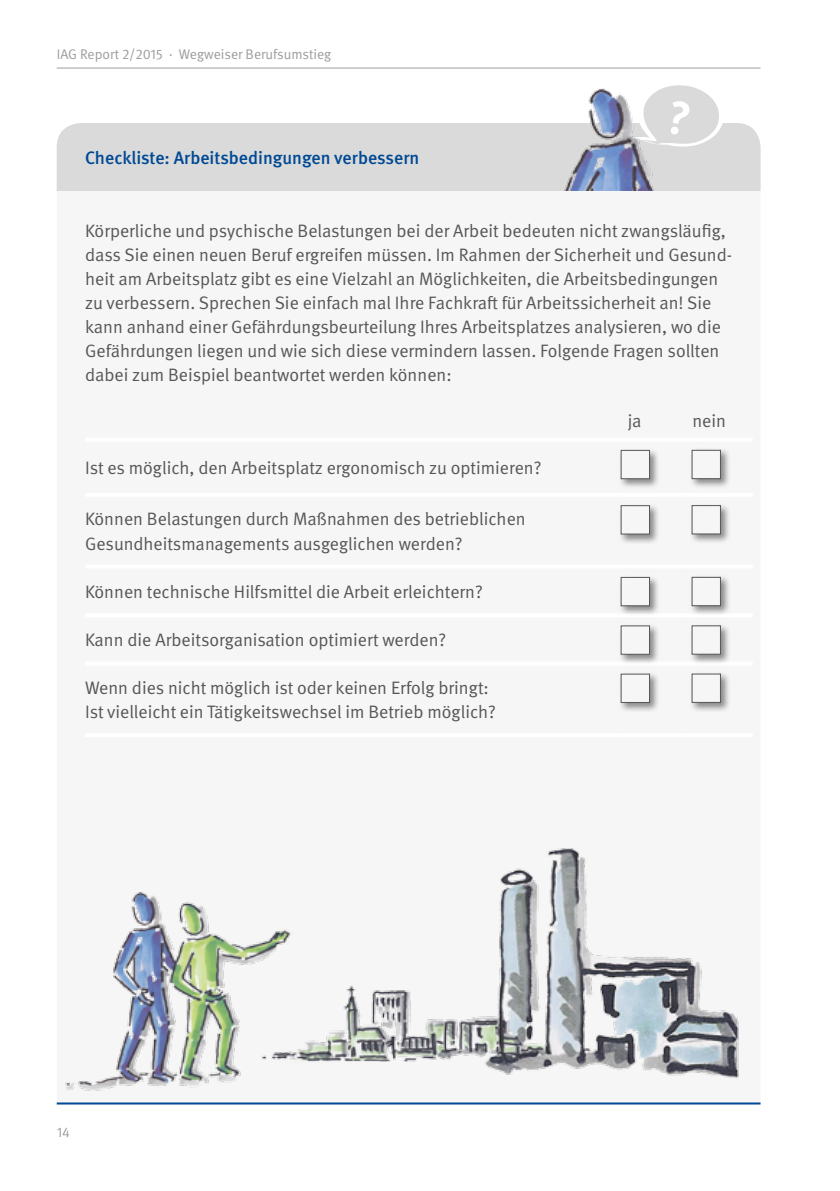
<style>
.page{position:relative;width:840px;height:1191px;background:#fff}
.page>*{position:absolute;margin:0;border:0;box-sizing:border-box;transform-origin:0 0}
.t1{font:18px/24.2px "DGUV Meta";color:#575756}
.t2{font:500 18px "DGUV Meta";color:#004994}
.t3{font:14px "DGUV Meta";color:#9d9d9c}
</style>
<div class="page">
<div style="left:57px;top:123px;width:703px;height:67px;background:#dadada"></div>
<img style="left:564px;top:88px;width:90px;height:102px">
<svg style="left:633px;top:85px;width:90px;height:62px"></svg>
<img style="left:65px;top:892px;width:157px;height:198px">
<img style="left:222px;top:848px;width:517px;height:242px">
<hr style="left:57px;top:1102px;width:703px;height:2px;background:#004994">
<div style="left:618px;top:447px;width:41px;height:42px;background:#000;opacity:.45"></div>
<div style="left:620px;top:450px;width:29px;height:29px;background:#f6f6f6;border:1px solid #575756"></div>
<div style="left:618px;top:503px;width:41px;height:41px;background:#000;opacity:.45"></div>
<div style="left:620px;top:505px;width:29px;height:29px;background:#f6f6f6;border:1px solid #575756"></div>
<div style="left:618px;top:574px;width:41px;height:42px;background:#000;opacity:.45"></div>
<div style="left:620px;top:577px;width:29px;height:29px;background:#f6f6f6;border:1px solid #575756"></div>
<div style="left:618px;top:623px;width:41px;height:42px;background:#000;opacity:.45"></div>
<div style="left:620px;top:625px;width:29px;height:30px;background:#f6f6f6;border:1px solid #575756"></div>
<div style="left:618px;top:671px;width:41px;height:42px;background:#000;opacity:.45"></div>
<div style="left:620px;top:673px;width:29px;height:30px;background:#f6f6f6;border:1px solid #575756"></div>
<div style="left:689px;top:447px;width:41px;height:42px;background:#000;opacity:.45"></div>
<div style="left:691px;top:450px;width:29px;height:29px;background:#f6f6f6;border:1px solid #575756"></div>
<div style="left:689px;top:503px;width:41px;height:41px;background:#000;opacity:.45"></div>
<div style="left:691px;top:505px;width:29px;height:29px;background:#f6f6f6"></div>
<div style="left:689px;top:574px;width:41px;height:42px;background:#000;opacity:.45"></div>
<div style="left:691px;top:577px;width:29px;height:29px;background:#f6f6f6;border:1px solid #575756"></div>
<div style="left:689px;top:623px;width:41px;height:42px;background:#000;opacity:.45"></div>
<div style="left:691px;top:625px;width:29px;height:29px;background:#f6f6f6"></div>
<div style="left:689px;top:671px;width:41px;height:42px;background:#000;opacity:.45"></div>
<div style="left:691px;top:673px;width:29px;height:30px;background:#f6f6f6"></div>
<hr style="left:57px;top:68px;width:703px;height:1px;background:#9d9d9c">
<p class="t3" style="left:57px;top:46px;width:276px">IAG Report 2/2015 · Wegweiser Berufsumstieg</p>
<p class="t2" style="left:85px;top:148px;width:335px">Checkliste: Arbeitsbedingungen verbessern</p>
<p class="t1" style="left:85px;top:219px;width:648px">Körperliche und psychische Belastungen bei der Arbeit bedeuten nicht zwangsläufig, dass Sie einen neuen Beruf ergreifen müssen. Im Rahmen der Sicherheit und Gesund&shy;heit am Arbeitsplatz gibt es eine Vielzahl an Möglichkeiten, die Arbeitsbedingungen zu verbessern. Sprechen Sie einfach mal Ihre Fachkraft für Arbeitssicherheit an! Sie kann anhand einer Gefährdungsbeurteilung Ihres Arbeitsplatzes analysieren, wo die Gefährdungen liegen und wie sich diese vermindern lassen. Folgende Fragen sollten dabei zum Beispiel beantwortet werden können:</p>
<p class="t1" style="left:85px;top:456px;width:457px">Ist es möglich, den Arbeitsplatz ergonomisch zu optimieren?</p>
<p class="t1" style="left:85px;top:507px;width:442px">Können Belastungen durch Maßnahmen des betrieblichen<br>Gesundheitsmanagements ausgeglichen werden?</p>
<p class="t1" style="left:85px;top:580px;width:399px">Können technische Hilfsmittel die Arbeit erleichtern?</p>
<p class="t1" style="left:85px;top:628px;width:362px">Kann die Arbeitsorganisation optimiert werden?</p>
<p class="t1" style="left:85px;top:676px;width:412px">Wenn dies nicht möglich ist oder keinen Erfolg bringt:<br>Ist vielleicht ein Tätigkeitswechsel im Betrieb möglich?</p>
<p class="t1" style="left:627px;top:409px;width:15px">ja</p>
<p class="t1" style="left:692px;top:409px;width:35px">nein</p>
<p class="t3" style="left:57px;top:1123px;width:15px">14</p>
</div>
